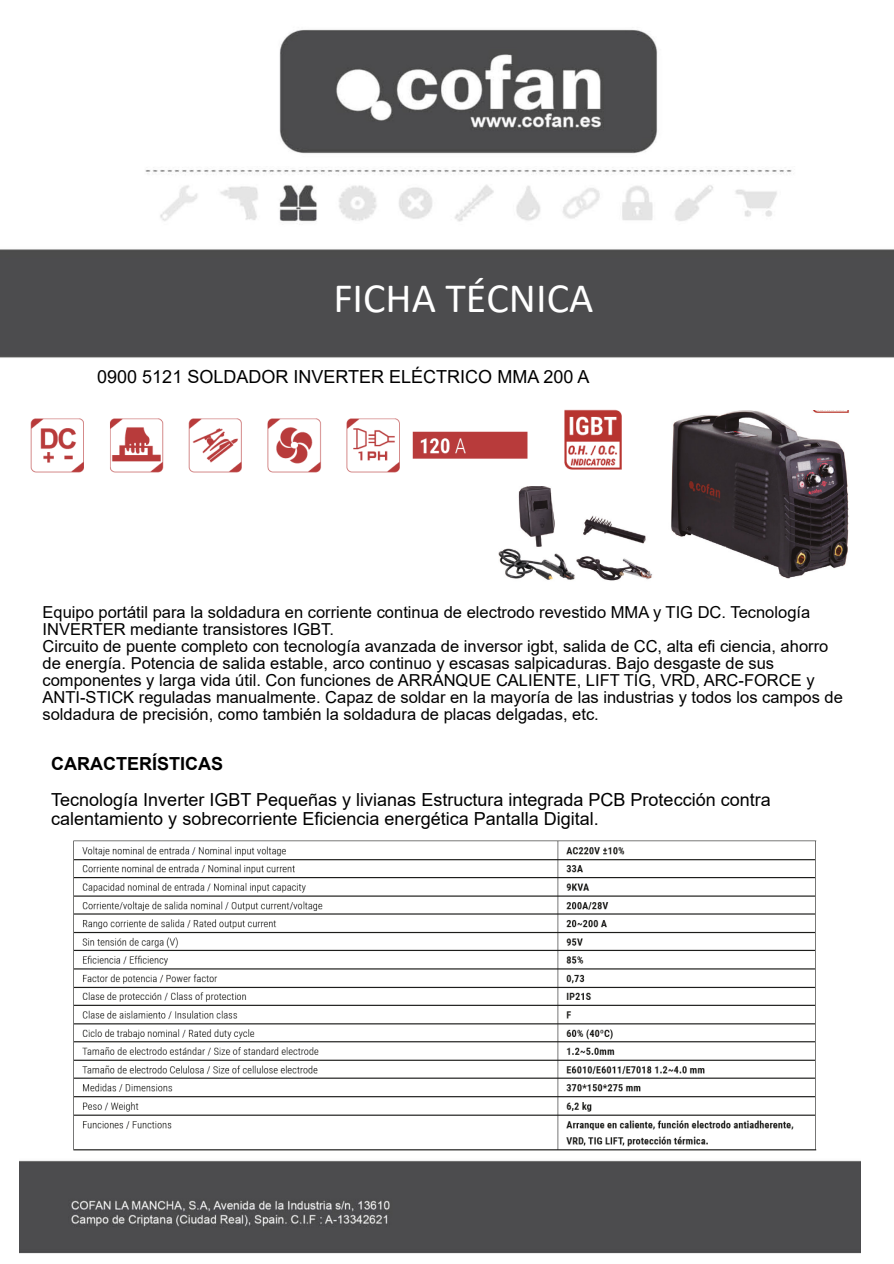
<style>
.page{position:relative;width:894px;height:1264px;background:#fff}
.page>*{position:absolute;margin:0;border:0;box-sizing:border-box;transform-origin:0 0}
.t1{font:42px "Calibri";color:#fff}
.t2{font:18px/18.6px "Arial";color:#000}
.t3{font:700 18px "Arial";color:#000}
.t4{font:16.5px/17.1px "Arial";color:#000}
</style>
<div class="page">
<img style="left:0;top:29px;width:893px;height:329px">
<img style="left:20px;top:1160px;width:839px;height:94px">
<img style="left:30px;top:418px;width:498px;height:55px">
<img style="left:564px;top:409px;width:58px;height:61px">
<img style="left:671px;top:410px;width:178px;height:169px">
<img style="left:498px;top:486px;width:155px;height:95px">
<img style="left:73px;top:840px;width:744px;height:311px">
<h1 class="t1" style="left:333px;top:280px;width:261px">FICHA TÉCNICA</h1>
<p class="t2" style="left:97px;top:368px;width:493px">0900 5121 SOLDADOR INVERTER ELÉCTRICO MMA 200 A</p>
<p class="t4" style="left:43px;top:604px;width:801px">Equipo portátil para la soldadura en corriente continua de electrodo revestido MMA y TIG DC. Tecnología INVERTER mediante transistores IGBT.<br>Circuito de puente completo con tecnología avanzada de inversor igbt, salida de CC, alta efi ciencia, ahorro de energía. Potencia de salida estable, arco continuo y escasas salpicaduras. Bajo desgaste de sus componentes y larga vida útil. Con funciones de ARRANQUE CALIENTE, LIFT TIG, VRD, ARC-FORCE y ANTI-STICK reguladas manualmente. Capaz de soldar en la mayoría de las industrias y todos los campos de soldadura de precisión, como también la soldadura de placas delgadas, etc.</p>
<p class="t3" style="left:51px;top:756px;width:174px">CARACTERÍSTICAS</p>
<p class="t2" style="left:51px;top:792px;width:721px">Tecnología Inverter IGBT Pequeñas y livianas Estructura integrada PCB Protección contra calentamiento y sobrecorriente Eficiencia energética Pantalla Digital.</p>
</div>
